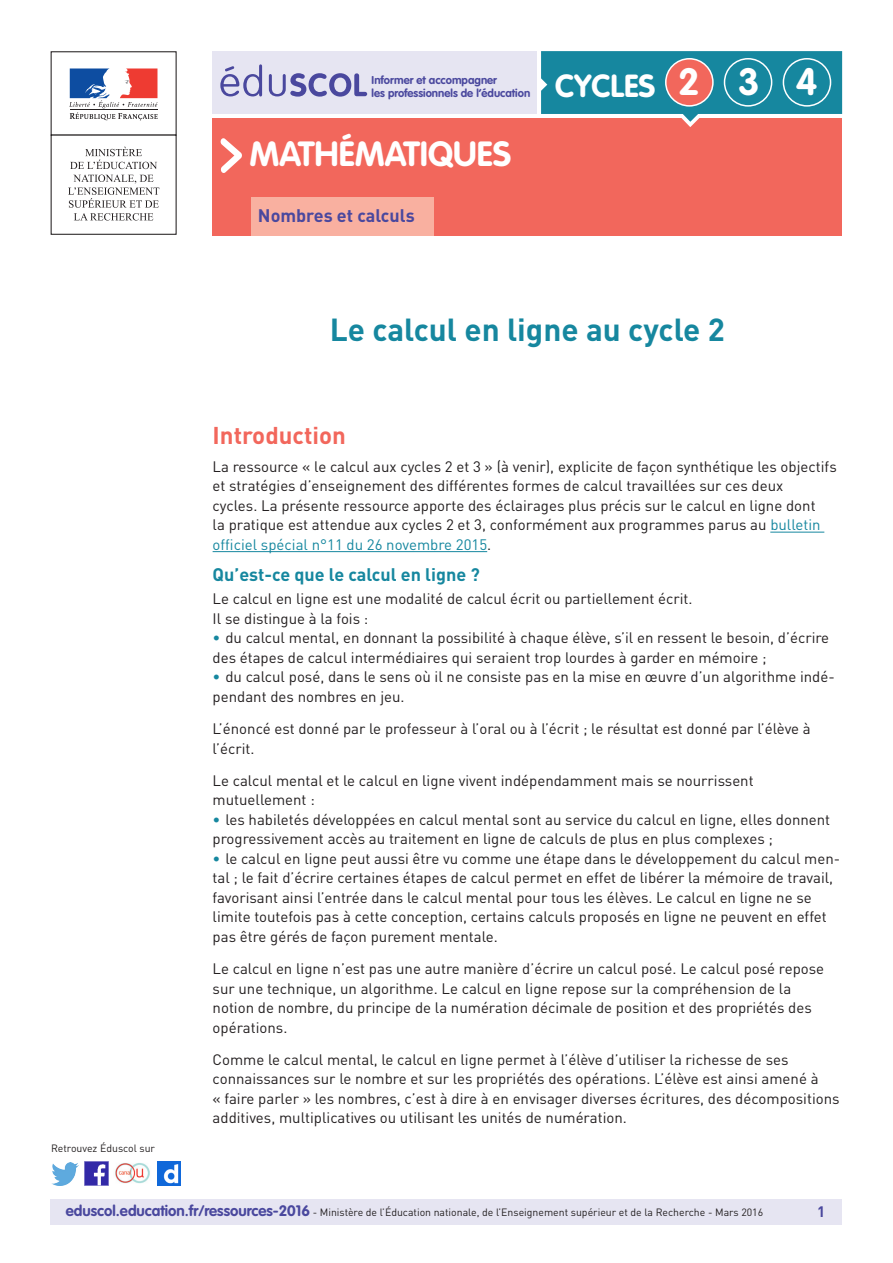
<style>
.page{position:relative;width:893px;height:1263px;background:#fff}
.page>*{position:absolute;margin:0;border:0;box-sizing:border-box;transform-origin:0 0}
.t1{font:700 37.5px "VAG Rounded Std";color:#fff}
._01_Nom_de_la_discip{font:700 34.5px "VAG Rounded Std";color:#fff}
._01_Titre_de_la_fich{font:700 31.5px "DIN Pro";color:#16879f}
.t2{font:700 31.5px "VAG Rounded Std";color:#fff}
._03_Titre_de_niveau{font:700 24px "DIN Pro";color:#f2675c}
._04_Titre_de_niveau{font:700 18px "DIN Pro";color:#16879f}
._02_Catégorie_ressou{font:700 18px "DIN Pro";color:#4a489e}
._06_Texte_courant{font:15px/19.5px "DIN Pro";color:#231f20}
._08_Liste_à_puces_ni{font:15px/19.5px "DIN Pro";color:#231f20}
.t3{font:700 15px "DIN Pro";color:#4a489e}
.t4{font:700 11.25px/13.5px "VAG Rounded Std";color:#4a489e}
.t5{font:10.5px "DIN Pro";color:#231f20}
.s1{color:#16879f}
.s2{font-family:"VAG Rounded Std";font-weight:700;font-size:15px;color:#4a489e}
</style>
<div class="page">
<div style="left:213px;top:118px;width:629px;height:118px;background:#f2675c"></div>
<div style="left:251px;top:198px;width:183px;height:38px;background:#f9b0a0"></div>
<svg style="left:220px;top:138px;width:22px;height:35px"></svg>
<div style="left:213px;top:51px;width:324px;height:63px;background:#e6e5f2"></div>
<svg style="left:220px;top:64px;width:147px;height:33px"></svg>
<div style="left:51px;top:51px;width:126px;height:85px;border:1px solid #231f20"></div>
<svg style="left:69px;top:68px;width:89px;height:52px"></svg>
<hr style="left:70px;top:109px;width:87px;height:1px;background:#231f20">
<svg style="left:70px;top:147px;width:87px;height:22px"></svg>
<svg style="left:68px;top:175px;width:91px;height:46px"></svg>
<svg style="left:541px;top:51px;width:301px;height:76px"></svg>
<div style="left:666px;top:59px;width:47px;height:47px;background:#f2675c;border-radius:50%"></div>
<div style="left:665px;top:58px;width:49px;height:49px;border:2px solid #fff;border-radius:50%"></div>
<div style="left:724px;top:58px;width:48px;height:49px;border:2px solid #fff;border-radius:50%"></div>
<div style="left:783px;top:58px;width:48px;height:49px;border:2px solid #fff;border-radius:50%"></div>
<div style="left:50px;top:1199px;width:791px;height:26px;background:#e6e5f2"></div>
<img style="left:85px;top:1162px;width:23px;height:23px">
<img style="left:51px;top:1163px;width:28px;height:22px">
<img style="left:158px;top:1162px;width:22px;height:23px">
<img style="left:115px;top:1163px;width:35px;height:21px">
<hr style="left:770px;top:532px;width:54px;height:1px;background:#16879f">
<hr style="left:213px;top:551px;width:274px;height:1px;background:#16879f">
<p class="t4" style="left:372px;top:74px;width:160px">Informer et accompagner<br>les professionnels de l’éducation</p>
<p class="t2" style="left:555px;top:67px;width:102px">CYCLES</p>
<p class="t1" style="left:678px;top:60px;width:23px">2</p>
<p class="t1" style="left:738px;top:60px;width:23px">3</p>
<p class="t1" style="left:796px;top:60px;width:23px">4</p>
<p class="_01_Nom_de_la_discip" style="left:249px;top:133px;width:263px">MATHÉMATIQUES</p>
<p class="_02_Catégorie_ressou" style="left:258px;top:204px;width:158px">Nombres et calculs</p>
<p class="_01_Titre_de_la_fich" style="left:330px;top:308px;width:397px">Le calcul en ligne au cycle 2</p>
<p class="t5" style="left:51px;top:1141px;width:106px">Retrouvez Éduscol sur</p>
<p class="_03_Titre_de_niveau" style="left:213px;top:419px;width:135px">Introduction</p>
<p class="_06_Texte_courant" style="left:213px;top:456px;width:626px">La ressource « le calcul aux cycles 2 et 3 » (à venir), explicite de façon synthétique les objectifs et stratégies d’enseignement des différentes formes de calcul travaillées sur ces deux<br>cycles. La présente ressource apporte des éclairages plus précis sur le calcul en ligne dont<br>la pratique est attendue aux cycles 2 et 3, conformément aux programmes parus au <span class="s1">bulletin officiel spécial n°11 du 26 novembre 2015</span>.</p>
<p class="_04_Titre_de_niveau" style="left:213px;top:562px;width:269px">Qu’est-ce que le calcul en ligne ?</p>
<p class="_06_Texte_courant" style="left:213px;top:589px;width:482px">Le calcul en ligne est une modalité de calcul écrit ou partiellement écrit.</p>
<p class="_06_Texte_courant" style="left:213px;top:608px;width:157px">Il se distingue à la fois :</p>
<p class="_08_Liste_à_puces_ni" style="left:213px;top:628px;width:618px"><span class="s1">•</span> du calcul mental, en donnant la possibilité à chaque élève, s’il en ressent le besoin, d’écrire des étapes de calcul intermédiaires qui seraient trop lourdes à garder en mémoire ;</p>
<p class="_08_Liste_à_puces_ni" style="left:213px;top:667px;width:624px"><span class="s1">•</span> du calcul posé, dans le sens où il ne consiste pas en la mise en œuvre d’un algorithme indé&shy;pendant des nombres en jeu.</p>
<p class="_06_Texte_courant" style="left:213px;top:719px;width:600px">L’énoncé est donné par le professeur à l’oral ou à l’écrit ; le résultat est donné par l’élève à l’écrit.</p>
<p class="_06_Texte_courant" style="left:213px;top:770px;width:543px">Le calcul mental et le calcul en ligne vivent indépendamment mais se nourrissent mutuellement :</p>
<p class="_08_Liste_à_puces_ni" style="left:213px;top:809px;width:619px"><span class="s1">•</span> les habiletés développées en calcul mental sont au service du calcul en ligne, elles donnent progressivement accès au traitement en ligne de calculs de plus en plus complexes ;</p>
<p class="_08_Liste_à_puces_ni" style="left:213px;top:848px;width:629px"><span class="s1">•</span> le calcul en ligne peut aussi être vu comme une étape dans le développement du calcul men&shy;tal ; le fait d’écrire certaines étapes de calcul permet en effet de libérer la mémoire de travail, favorisant ainsi l’entrée dans le calcul mental pour tous les élèves. Le calcul en ligne ne se limite toutefois pas à cette conception, certains calculs proposés en ligne ne peuvent en effet pas être gérés de façon purement mentale.</p>
<p class="_06_Texte_courant" style="left:213px;top:959px;width:613px">Le calcul en ligne n’est pas une autre manière d’écrire un calcul posé. Le calcul posé repose sur une technique, un algorithme. Le calcul en ligne repose sur la compréhension de la notion de nombre, du principe de la numération décimale de position et des propriétés des opérations.</p>
<p class="_06_Texte_courant" style="left:213px;top:1049px;width:628px">Comme le calcul mental, le calcul en ligne permet à l’élève d’utiliser la richesse de ses connaissances sur le nombre et sur les propriétés des opérations. L’élève est ainsi amené à<br>« faire parler » les nombres, c’est à dire à en envisager diverses écritures, des décompositions additives, multiplicatives ou utilisant les unités de numération.</p>
<p class="t5" style="left:66px;top:1205px;width:699px"><span class="s2">eduscol.education.fr/ressources-2016</span> - Ministère de l’Éducation nationale, de l’Enseignement supérieur et de la Recherche - Mars 2016</p>
<p class="t3" style="left:817px;top:1201px;width:10px">1</p>
</div>
